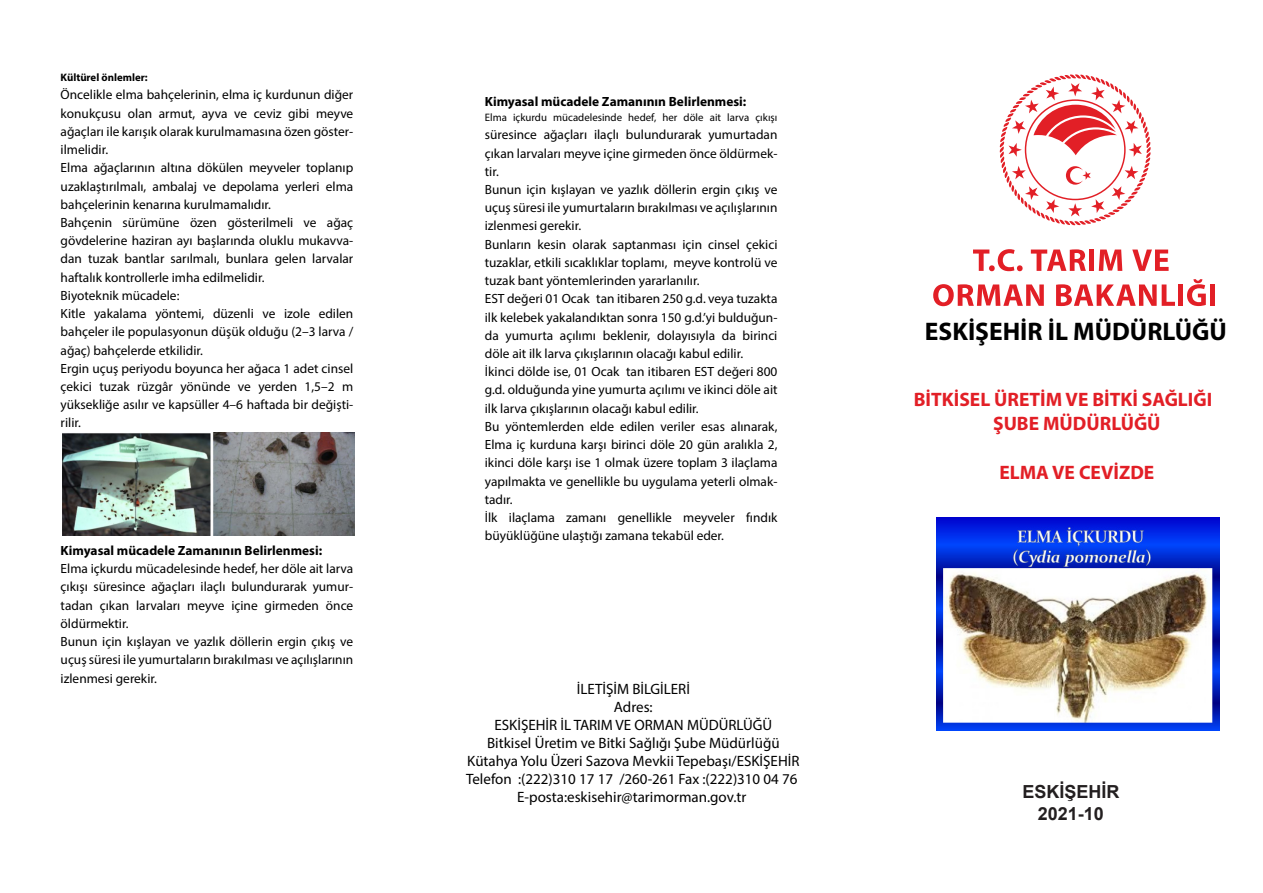
<style>
.page{position:relative;width:1263px;height:893px;background:#fff}
.page>*{position:absolute;margin:0;border:0;box-sizing:border-box;transform-origin:0 0}
.t1{font:700 25.5px "Myriad Pro";color:#000}
.t2{font:700 19.5px/24.6px "Myriad Pro";color:#e21f26}
.t3{font:700 18px/21.6px "Arial";color:#231f20;text-align:center}
.t4{font:15px/18px "Myriad Pro";color:#000;text-align:center}
.t5{font:13.35px/18.1px "Myriad Pro";color:#000}
.t6{font:700 13.35px "Myriad Pro";color:#000}
.t7{font:10.8px "Myriad Pro";color:#000}
.t8{font:700 10.8px "Myriad Pro";color:#000}
</style>
<div class="page">
<svg style="left:973px;top:249px;width:49px;height:22px"></svg>
<svg style="left:1031px;top:249px;width:55px;height:22px"></svg>
<div style="left:1089px;top:250px;width:5px;height:21px;background:#e21f26"></div>
<svg style="left:1099px;top:250px;width:23px;height:21px"></svg>
<svg style="left:1132px;top:250px;width:36px;height:21px"></svg>
<svg style="left:933px;top:284px;width:111px;height:22px"></svg>
<svg style="left:1056px;top:284px;width:119px;height:22px"></svg>
<div style="left:1178px;top:284px;width:5px;height:22px;background:#e21f26"></div>
<svg style="left:1187px;top:279px;width:19px;height:27px"></svg>
<div style="left:1210px;top:284px;width:5px;height:22px;background:#e21f26"></div>
<svg style="left:1000px;top:74px;width:151px;height:151px"></svg>
<img style="left:62px;top:432px;width:293px;height:104px">
<img style="left:936px;top:518px;width:283px;height:212px">
<p class="t8" style="left:61px;top:71px;width:89px">Kültürel önlemler:</p>
<p class="t5" style="left:61px;top:86px;width:294px">Öncelikle elma bahçelerinin, elma iç kurdunun diğer konukçusu olan armut, ayva ve ceviz gibi meyve ağaçları ile karışık olarak kurulmamasına özen göster&shy;ilmelidir.<br>Elma ağaçlarının altına dökülen meyveler toplanıp uzaklaştırılmalı, ambalaj ve depolama yerleri elma bahçelerinin kenarına kurulmamalıdır.<br>Bahçenin sürümüne özen gösterilmeli ve ağaç gövdelerine haziran ayı başlarında oluklu mukavva&shy;dan tuzak bantlar sarılmalı, bunlara gelen larvalar haftalık kontrollerle imha edilmelidir.<br>Biyoteknik mücadele:<br>Kitle yakalama yöntemi, düzenli ve izole edilen bahçeler ile populasyonun düşük olduğu (2–3 larva / ağaç) bahçelerde etkilidir.<br>Ergin uçuş periyodu boyunca her ağaca 1 adet cinsel çekici tuzak rüzgâr yönünde ve yerden 1,5–2 m yüksekliğe asılır ve kapsüller 4–6 haftada bir değişti&shy;rilir.</p>
<p class="t6" style="left:61px;top:542px;width:263px">Kimyasal mücadele Zamanının Belirlenmesi:</p>
<p class="t5" style="left:61px;top:559px;width:294px">Elma içkurdu mücadelesinde hedef, her döle ait larva çıkışı süresince ağaçları ilaçlı bulundurarak yumur&shy;tadan çıkan larvaları meyve içine girmeden önce öldürmektir.<br>Bunun için kışlayan ve yazlık döllerin ergin çıkış ve uçuş süresi ile yumurtaların bırakılması ve açılışlarının izlenmesi gerekir.</p>
<p class="t6" style="left:485px;top:93px;width:263px">Kimyasal mücadele Zamanının Belirlenmesi:</p>
<p class="t7" style="left:485px;top:111px;width:294px">Elma içkurdu mücadelesinde hedef, her döle ait larva çıkışı</p>
<p class="t5" style="left:485px;top:126px;width:294px">süresince ağaçları ilaçlı bulundurarak yumurtadan çıkan larvaları meyve içine girmeden önce öldürmek&shy;tir.<br>Bunun için kışlayan ve yazlık döllerin ergin çıkış ve uçuş süresi ile yumurtaların bırakılması ve açılışlarının izlenmesi gerekir.<br>Bunların kesin olarak saptanması için cinsel çekici tuzaklar, etkili sıcaklıklar toplamı, meyve kontrolü ve tuzak bant yöntemlerinden yararlanılır.<br>EST değeri 01 Ocak tan itibaren 250 g.d. veya tuzakta ilk kelebek yakalandıktan sonra 150 g.d.’yi bulduğun&shy;da yumurta açılımı beklenir, dolayısıyla da birinci döle ait ilk larva çıkışlarının olacağı kabul edilir.<br>İkinci dölde ise, 01 Ocak tan itibaren EST değeri 800 g.d. olduğunda yine yumurta açılımı ve ikinci döle ait ilk larva çıkışlarının olacağı kabul edilir.<br>Bu yöntemlerden elde edilen veriler esas alınarak, Elma iç kurduna karşı birinci döle 20 gün aralıkla 2, ikinci döle karşı ise 1 olmak üzere toplam 3 ilaçlama yapılmakta ve genellikle bu uygulama yeterli olmak&shy;tadır.<br>İlk ilaçlama zamanı genellikle meyveler fındık büyüklüğüne ulaştığı zamana tekabül eder.</p>
<p class="t4" style="left:466px;top:680px;width:335px">İLETİŞİM BİLGİLERİ<br>Adres:<br>ESKİŞEHİR İL TARIM VE ORMAN MÜDÜRLÜĞÜ<br>Bitkisel Üretim ve Bitki Sağlığı Şube Müdürlüğü Kütahya Yolu Üzeri Sazova Mevkii Tepebaşı/ESKİŞEHİR Telefon :(222)310 17 17 /260-261 Fax :(222)310 04 76<br>E-posta:eskisehir@tarimorman.gov.tr</p>
<h1 class="t1" style="left:925px;top:315px;width:303px">ESKİŞEHİR İL MÜDÜRLÜĞÜ</h1>
<h2 class="t2" style="left:993px;top:386px;width:221px;text-indent:-79px">BİTKİSEL ÜRETİM VE BİTKİ SAĞLIĞI<br>ŞUBE MÜDÜRLÜĞÜ</h2>
<h2 class="t2" style="left:999px;top:460px;width:156px">ELMA VE CEVİZDE</h2>
<h3 class="t3" style="left:1022px;top:781px;width:99px">ESKİŞEHİR<br>2021-10</h3>
</div>
